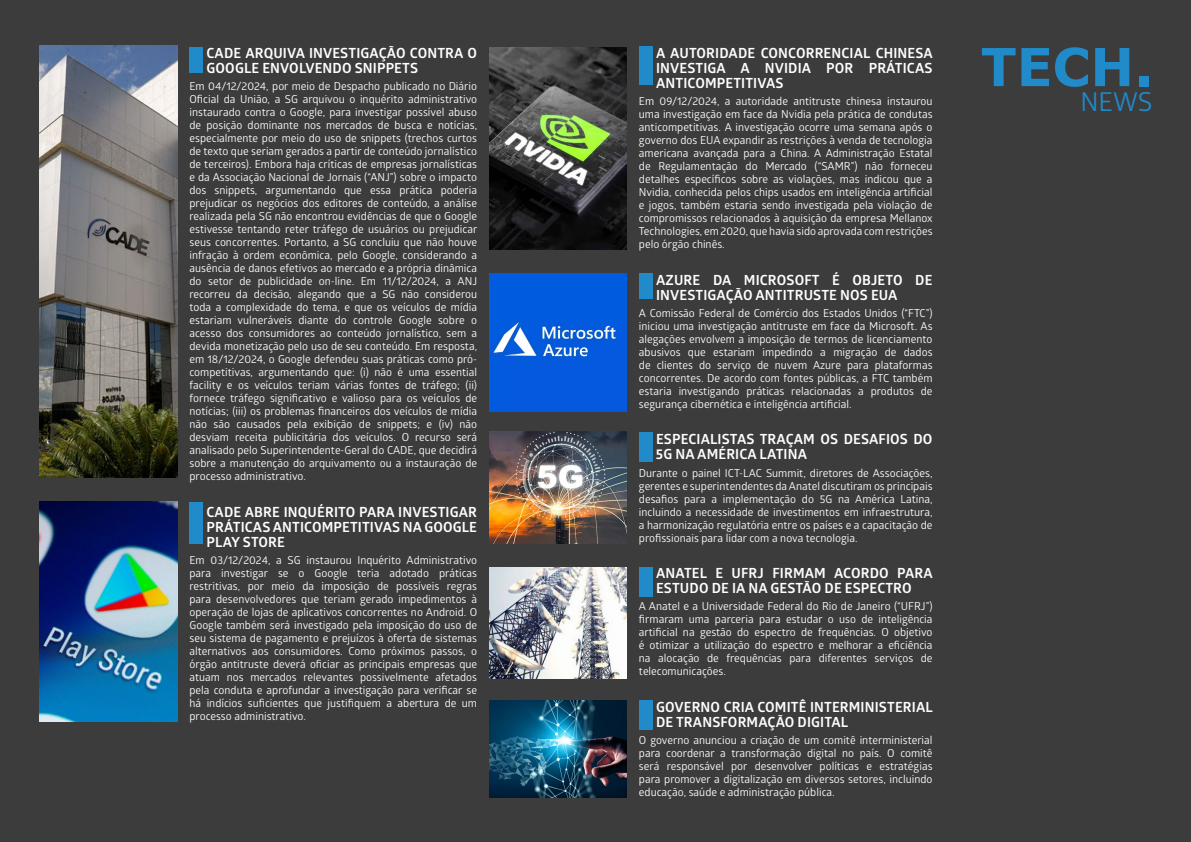
<style>
.page{position:relative;width:1191px;height:842px;background:#3c3c3c}
.page>*{position:absolute;margin:0;border:0;box-sizing:border-box;transform-origin:0 0}
.t1{font:700 52.4px "Verdana";color:#218ac9}
.t2{font:26px "Glober";color:#218ac9}
.t3{font:700 14px/15px "Glober";letter-spacing:.01em;color:#fff}
.t4{font:11px/13px "Glober";color:#fff;text-align:justify}
</style>
<div class="page">
<img style="left:40px;top:502px;width:137px;height:220px">
<img style="left:40px;top:45px;width:137px;height:432px">
<img style="left:489px;top:47px;width:138px;height:202px">
<img style="left:489px;top:273px;width:138px;height:138px">
<img style="left:489px;top:432px;width:138px;height:111px">
<img style="left:489px;top:567px;width:138px;height:112px">
<img style="left:489px;top:700px;width:138px;height:97px">
<div style="left:639px;top:47px;width:13px;height:38px;background:#218ac9"></div>
<div style="left:639px;top:273px;width:13px;height:26px;background:#218ac9"></div>
<div style="left:639px;top:432px;width:13px;height:29px;background:#218ac9"></div>
<div style="left:639px;top:567px;width:13px;height:29px;background:#218ac9"></div>
<div style="left:639px;top:700px;width:13px;height:29px;background:#218ac9"></div>
<div style="left:189px;top:47px;width:14px;height:26px;background:#218ac9"></div>
<div style="left:189px;top:502px;width:14px;height:41px;background:#218ac9"></div>
<p class="t3" style="left:207px;top:45px;width:272px">CADE ARQUIVA INVESTIGAÇÃO CONTRA O<br>GOOGLE ENVOLVENDO SNIPPETS</p>
<p class="t4" style="left:189px;top:79px;width:289px">Em 04/12/2024, por meio de Despacho publicado no Diário Oficial da União, a SG arquivou o inquérito administrativo instaurado contra o Google, para investigar possível abuso de posição dominante nos mercados de busca e notícias, especialmente por meio do uso de snippets (trechos curtos de texto que seriam gerados a partir de conteúdo jornalístico de terceiros). Embora haja críticas de empresas jornalísticas e da Associação Nacional de Jornais (“ANJ”) sobre o impacto dos snippets, argumentando que essa prática poderia prejudicar os negócios dos editores de conteúdo, a análise realizada pela SG não encontrou evidências de que o Google estivesse tentando reter tráfego de usuários ou prejudicar seus concorrentes. Portanto, a SG concluiu que não houve infração à ordem econômica, pelo Google, considerando a ausência de danos efetivos ao mercado e a própria dinâmica do setor de publicidade on-line. Em 11/12/2024, a ANJ recorreu da decisão, alegando que a SG não considerou toda a complexidade do tema, e que os veículos de mídia estariam vulneráveis diante do controle Google sobre o acesso dos consumidores ao conteúdo jornalístico, sem a devida monetização pelo uso de seu conteúdo. Em resposta, em 18/12/2024, o Google defendeu suas práticas como pró&shy;competitivas, argumentando que: (i) não é uma essential facility e os veículos teriam várias fontes de tráfego; (ii) fornece tráfego significativo e valioso para os veículos de notícias; (iii) os problemas financeiros dos veículos de mídia não são causados pela exibição de snippets; e (iv) não desviam receita publicitária dos veículos. O recurso será analisado pelo Superintendente-Geral do CADE, que decidirá sobre a manutenção do arquivamento ou a instauração de processo administrativo.</p>
<p class="t3" style="left:207px;top:504px;width:272px;text-align:justify">CADE ABRE INQUÉRITO PARA INVESTIGAR PRÁTICAS ANTICOMPETITIVAS NA GOOGLE PLAY STORE</p>
<p class="t4" style="left:189px;top:553px;width:289px">Em 03/12/2024, a SG instaurou Inquérito Administrativo para investigar se o Google teria adotado práticas restritivas, por meio da imposição de possíveis regras para desenvolvedores que teriam gerado impedimentos à operação de lojas de aplicativos concorrentes no Android. O Google também será investigado pela imposição do uso de seu sistema de pagamento e prejuízos à oferta de sistemas alternativos aos consumidores. Como próximos passos, o órgão antitruste deverá oficiar as principais empresas que atuam nos mercados relevantes possivelmente afetados pela conduta e aprofundar a investigação para verificar se há indícios suficientes que justifiquem a abertura de um processo administrativo.</p>
<p class="t3" style="left:656px;top:45px;width:278px;text-align:justify">A AUTORIDADE CONCORRENCIAL CHINESA INVESTIGA A NVIDIA POR PRÁTICAS ANTICOMPETITIVAS</p>
<p class="t4" style="left:639px;top:94px;width:295px">Em 09/12/2024, a autoridade antitruste chinesa instaurou uma investigação em face da Nvidia pela prática de condutas anticompetitivas. A investigação ocorre uma semana após o governo dos EUA expandir as restrições à venda de tecnologia americana avançada para a China. A Administração Estatal de Regulamentação do Mercado (“SAMR”) não forneceu detalhes específicos sobre as violações, mas indicou que a Nvidia, conhecida pelos chips usados em inteligência artificial e jogos, também estaria sendo investigada pela violação de compromissos relacionados à aquisição da empresa Mellanox Technologies, em 2020, que havia sido aprovada com restrições pelo órgão chinês.</p>
<p class="t3" style="left:656px;top:272px;width:278px">AZURE DA MICROSOFT É OBJETO DE<br>INVESTIGAÇÃO ANTITRUSTE NOS EUA</p>
<p class="t4" style="left:639px;top:306px;width:295px">A Comissão Federal de Comércio dos Estados Unidos (“FTC”) iniciou uma investigação antitruste em face da Microsoft. As alegações envolvem a imposição de termos de licenciamento abusivos que estariam impedindo a migração de dados de clientes do serviço de nuvem Azure para plataformas concorrentes. De acordo com fontes públicas, a FTC também estaria investigando práticas relacionadas a produtos de segurança cibernética e inteligência artificial.</p>
<p class="t3" style="left:656px;top:432px;width:278px">ESPECIALISTAS TRAÇAM OS DESAFIOS DO<br>5G NA AMÉRICA LATINA</p>
<p class="t4" style="left:639px;top:466px;width:295px">Durante o painel ICT-LAC Summit, diretores de Associações, gerentes e superintendentes da Anatel discutiram os principais desafios para a implementação do 5G na América Latina, incluindo a necessidade de investimentos em infraestrutura, a harmonização regulatória entre os países e a capacitação de profissionais para lidar com a nova tecnologia.</p>
<p class="t3" style="left:656px;top:565px;width:278px">ANATEL E UFRJ FIRMAM ACORDO PARA<br>ESTUDO DE IA NA GESTÃO DE ESPECTRO</p>
<p class="t4" style="left:639px;top:599px;width:295px">A Anatel e a Universidade Federal do Rio de Janeiro (“UFRJ”) firmaram uma parceria para estudar o uso de inteligência artificial na gestão do espectro de frequências. O objetivo é otimizar a utilização do espectro e melhorar a eficiência na alocação de frequências para diferentes serviços de telecomunicações.</p>
<p class="t3" style="left:656px;top:699px;width:278px">GOVERNO CRIA COMITÊ INTERMINISTERIAL<br>DE TRANSFORMAÇÃO DIGITAL</p>
<p class="t4" style="left:639px;top:733px;width:295px">O governo anunciou a criação de um comitê interministerial para coordenar a transformação digital no país. O comitê será responsável por desenvolver políticas e estratégias para promover a digitalização em diversos setores, incluindo educação, saúde e administração pública.</p>
<h1 class="t1" style="left:980px;top:30px;width:174px">TECH.</h1>
<h2 class="t2" style="left:1080px;top:83px;width:74px">NEWS</h2>
</div>
